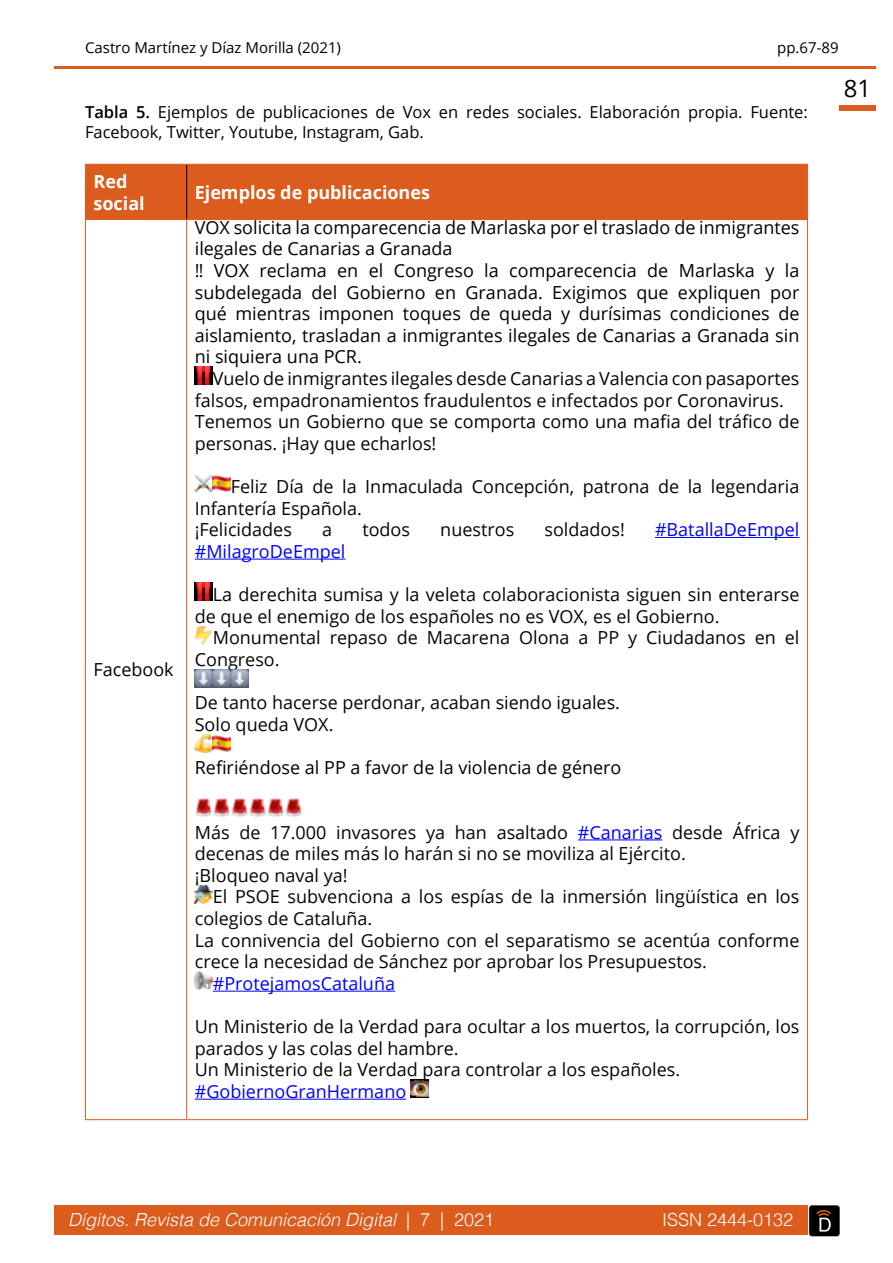
<style>
.page{position:relative;width:893px;height:1263px;background:#fff}
.page>*{position:absolute;margin:0;border:0;box-sizing:border-box;transform-origin:0 0}
.t1{font:24px "Open Sans";color:#000}
.t2{font:18px/21.6px "Open Sans";color:#050505}
.t3{font:18px/21.6px "Open Sans";color:#000}
.t4{font:18px "Open Sans";color:#00f}
.t5{font:italic 300 18px "Helvetica";color:#fff}
.t6{font:700 18px/21.6px "Open Sans";color:#fff}
.t7{font:300 18px "Helvetica";color:#fff}
.t8{font:16.5px/19.8px "Open Sans";color:#000}
.t9{font:15px "Open Sans";color:#000}
.s1{font-weight:600}
.s2{color:#00f}
.s3{font-style:normal}
</style>
<div class="page">
<div style="left:54px;top:1205px;width:753px;height:30px;background:#db5c1d"></div>
<img style="left:807px;top:1205px;width:33px;height:32px">
<div style="left:839px;top:106px;width:37px;height:5px;background:#db5c1d"></div>
<hr style="left:54px;top:66px;width:822px;height:2px;background:#db5c1d">
<div style="left:86px;top:165px;width:721px;height:54px;background:#db5c1d"></div>
<hr style="left:186px;top:165px;width:1px;height:54px;background:#000">
<hr style="left:85px;top:164px;width:102px;height:1px;background:#db5c1d">
<hr style="left:85px;top:165px;width:1px;height:54px;background:#db5c1d">
<hr style="left:187px;top:164px;width:621px;height:1px;background:#db5c1d">
<hr style="left:807px;top:165px;width:1px;height:54px;background:#db5c1d">
<hr style="left:186px;top:220px;width:1px;height:899px;background:#db5c1d">
<hr style="left:85px;top:219px;width:102px;height:1px;background:#db5c1d">
<hr style="left:85px;top:220px;width:1px;height:899px;background:#db5c1d">
<hr style="left:187px;top:219px;width:621px;height:1px;background:#db5c1d">
<hr style="left:807px;top:220px;width:1px;height:899px;background:#db5c1d">
<hr style="left:85px;top:1119px;width:102px;height:1px;background:#db5c1d">
<hr style="left:187px;top:1119px;width:621px;height:1px;background:#db5c1d">
<hr style="left:655px;top:537px;width:144px;height:1px;background:#00f">
<hr style="left:195px;top:559px;width:150px;height:1px;background:#00f">
<hr style="left:578px;top:839px;width:84px;height:1px;background:#00f">
<hr style="left:213px;top:991px;width:182px;height:1px;background:#00f">
<hr style="left:195px;top:1099px;width:211px;height:1px;background:#00f">
<img style="left:195px;top:367px;width:18px;height:18px">
<img style="left:195px;top:475px;width:36px;height:18px">
<img style="left:195px;top:583px;width:18px;height:18px">
<img style="left:195px;top:626px;width:17px;height:18px">
<img style="left:195px;top:669px;width:54px;height:18px">
<img style="left:195px;top:734px;width:36px;height:18px">
<img style="left:195px;top:799px;width:107px;height:18px">
<img style="left:195px;top:885px;width:18px;height:18px">
<img style="left:195px;top:972px;width:18px;height:18px">
<img style="left:411px;top:1080px;width:18px;height:18px">
<p class="t9" style="left:85px;top:41px;width:257px">Castro Martínez y Díaz Morilla (2021)</p>
<p class="t9" style="left:777px;top:41px;width:63px">pp.67-89</p>
<p class="t8" style="left:85px;top:104px;width:724px"><span class="s1">Tabla 5.</span> Ejemplos de publicaciones de Vox en redes sociales. Elaboración propia. Fuente:<br>Facebook, Twitter, Youtube, Instagram, Gab.</p>
<p class="t6" style="left:94px;top:172px;width:53px">Red social</p>
<p class="t6" style="left:195px;top:183px;width:237px">Ejemplos de publicaciones</p>
<p class="t3" style="left:94px;top:661px;width:82px">Facebook</p>
<p class="t3" style="left:195px;top:218px;width:606px">VOX solicita la comparecencia de Marlaska por el traslado de inmigrantes ilegales de Canarias a Granada<br>‼ VOX reclama en el Congreso la comparecencia de Marlaska y la subdelegada del Gobierno en Granada. Exigimos que expliquen por qué mientras imponen toques de queda y durísimas condiciones de aislamiento, trasladan a inmigrantes ilegales de Canarias a Granada sin ni siquiera una PCR.</p>
<p class="t2" style="left:195px;top:369px;width:606px;text-indent:18px">Vuelo de inmigrantes ilegales desde Canarias a Valencia con pasaportes falsos, empadronamientos fraudulentos e infectados por Coronavirus.<br>Tenemos un Gobierno que se comporta como una mafia del tráfico de personas. ¡Hay que echarlos!</p>
<p class="t2" style="left:195px;top:477px;width:606px;text-indent:36px">Feliz Día de la Inmaculada Concepción, patrona de la legendaria<br>Infantería Española.<br>¡Felicidades</p>
<p class="t2" style="left:322px;top:518px;width:12px">a</p>
<p class="t2" style="left:362px;top:518px;width:49px">todos</p>
<p class="t2" style="left:440px;top:518px;width:75px">nuestros</p>
<p class="t2" style="left:544px;top:518px;width:82px">soldados!</p>
<p class="t4" style="left:655px;top:522px;width:146px">#BatallaDeEmpel</p>
<p class="t4" style="left:195px;top:544px;width:152px">#MilagroDeEmpel</p>
<p class="t2" style="left:195px;top:585px;width:606px;text-indent:18px">La derechita sumisa y la veleta colaboracionista siguen sin enterarse de que el enemigo de los españoles no es VOX, es el Gobierno.</p>
<p class="t2" style="left:195px;top:629px;width:606px;text-indent:18px">Monumental repaso de Macarena Olona a PP y Ciudadanos en el<br>Congreso.</p>
<p class="t2" style="left:195px;top:693px;width:427px">De tanto hacerse perdonar, acaban siendo iguales.<br>Solo queda VOX.</p>
<p class="t3" style="left:195px;top:756px;width:428px">Refiriéndose al PP a favor de la violencia de género</p>
<p class="t2" style="left:195px;top:823px;width:606px">Más de 17.000 invasores ya han asaltado <span class="s2">#Canarias</span> desde África y decenas de miles más lo harán si no se moviliza al Ejército.<br>¡Bloqueo naval ya!</p>
<p class="t2" style="left:195px;top:888px;width:606px;text-indent:18px">El PSOE subvenciona a los espías de la inmersión lingüística en los colegios de Cataluña.<br>La connivencia del Gobierno con el separatismo se acentúa conforme crece la necesidad de Sánchez por aprobar los Presupuestos.</p>
<p class="t4" style="left:213px;top:976px;width:184px">#ProtejamosCataluña</p>
<p class="t2" style="left:195px;top:1017px;width:606px">Un Ministerio de la Verdad para ocultar a los muertos, la corrupción, los parados y las colas del hambre.<br>Un Ministerio de la Verdad para controlar a los españoles.</p>
<p class="t4" style="left:195px;top:1084px;width:213px">#GobiernoGranHermano</p>
<h1 class="t1" style="left:844px;top:78px;width:29px">81</h1>
<p class="t5" style="left:68px;top:1212px;width:428px">Dígitos. Revista de Comunicación Digital <span class="s3">| 7 | 2021</span></p>
<p class="t7" style="left:662px;top:1212px;width:133px">ISSN 2444-0132</p>
</div>
